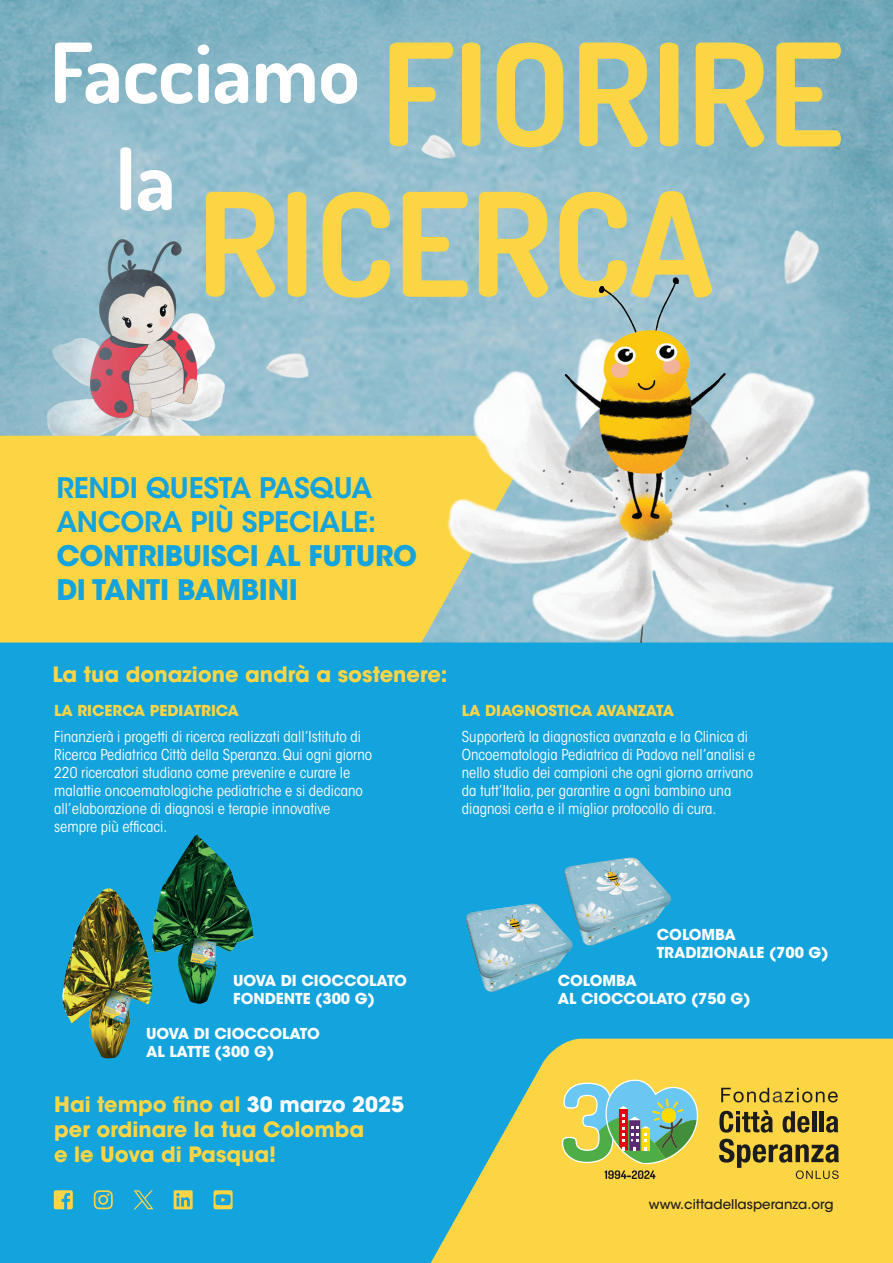
<style>
.page{position:relative;width:893px;height:1263px;background:#fff}
.page>*{position:absolute;margin:0;border:0;box-sizing:border-box;transform-origin:0 0}
.Paragrafo_base{font:700 28.2px/33.8px "ITC Avant Garde Std";letter-spacing:-.01em;color:#13a3dd}
.Paragrafo_base-2{font:600 28.2px "ITC Avant Garde Std";letter-spacing:-.01em;color:#13a3dd}
.t1{font:700 21px/25.2px "ITC Avant Garde Std";color:#fcd545}
.t2{font:condensed 15px/18px "ITC Avant Garde Std";color:#fff}
.t3{font:700 15px/18px "ITC Avant Garde Std";color:#fff}
.t4{font:700 15px "ITC Avant Garde Std";color:#fcd545}
.Paragrafo_base-3{font:500 13.35px "ITC Avant Garde Std";color:#231f20}
.s1{font-weight:600}
.s2{color:#fff}
</style>
<div class="page">
<img style="left:0;top:0;width:893px;height:642px">
<img style="left:45px;top:306px;width:181px;height:130px">
<img style="left:90px;top:240px;width:108px;height:177px">
<div style="left:0;top:436px;width:437px;height:206px;background:#fcd545"></div>
<div style="left:0;top:642px;width:893px;height:621px;background:#13a3dd"></div>
<svg style="left:390px;top:43px;width:451px;height:84px;background:#c1c584"></svg>
<svg style="left:55px;top:43px;width:302px;height:61px"></svg>
<svg style="left:120px;top:147px;width:52px;height:64px"></svg>
<svg style="left:279px;top:1039px;width:614px;height:224px;background:#99bf85"></svg>
<svg style="left:721px;top:1088px;width:117px;height:14px;background:#bfa33a"></svg>
<svg style="left:719px;top:1110px;width:54px;height:23px"></svg>
<svg style="left:783px;top:1111px;width:26px;height:21px"></svg>
<hr style="left:812px;top:1111px;width:4px;height:21px;background:#1c1c1c">
<hr style="left:819px;top:1111px;width:4px;height:21px;background:#1c1c1c">
<svg style="left:826px;top:1116px;width:12px;height:16px"></svg>
<svg style="left:719px;top:1139px;width:120px;height:40px;background:#ba9e38"></svg>
<svg style="left:561px;top:1079px;width:140px;height:100px;background:#afc07c"></svg>
<svg style="left:54px;top:1190px;width:19px;height:19px"></svg>
<svg style="left:94px;top:1190px;width:19px;height:19px"></svg>
<svg style="left:174px;top:1190px;width:19px;height:19px"></svg>
<svg style="left:214px;top:1190px;width:19px;height:19px"></svg>
<svg style="left:134px;top:1190px;width:20px;height:19px"></svg>
<img style="left:152px;top:835px;width:102px;height:169px">
<img style="left:62px;top:888px;width:91px;height:170px">
<img style="left:564px;top:857px;width:107px;height:89px">
<img style="left:466px;top:904px;width:107px;height:89px">
<img style="left:382px;top:127px;width:489px;height:221px">
<img style="left:253px;top:310px;width:122px;height:112px">
<svg style="left:206px;top:191px;width:506px;height:107px;background:#c9ca89"></svg>
<img style="left:437px;top:264px;width:446px;height:379px">
<p class="Paragrafo_base-2" style="left:56px;top:470px;width:317px">RENDI QUESTA PASQUA</p>
<p class="Paragrafo_base" style="left:56px;top:505px;width:362px"><span class="s1">ANCORA PIÙ SPECIALE:<br></span>CONTRIBUISCI AL FUTURO<br>DI TANTI BAMBINI</p>
<p class="t1" style="left:52px;top:661px;width:397px">La tua donazione andrà a sostenere:</p>
<p class="t4" style="left:54px;top:701px;width:186px">LA RICERCA PEDIATRICA</p>
<p class="t2" style="left:54px;top:728px;width:320px">Finanzierà i progetti di ricerca realizzati dall’Istituto di Ricerca Pediatrica Città della Speranza. Qui ogni giorno 220 ricercatori studiano come prevenire e curare le malattie oncoematologiche pediatriche e si dedicano all’elaborazione di diagnosi e terapie innovative sempre più efficaci.</p>
<p class="t4" style="left:462px;top:701px;width:214px">LA DIAGNOSTICA AVANZATA</p>
<p class="t2" style="left:462px;top:728px;width:295px">Supporterà la diagnostica avanzata e la Clinica di Oncoematologia Pediatrica di Padova nell’analisi e nello studio dei campioni che ogni giorno arrivano da tutt’Italia, per garantire a ogni bambino una diagnosi certa e il miglior protocollo di cura.</p>
<p class="t3" style="left:233px;top:971px;width:175px">UOVA DI CIOCCOLATO<br>FONDENTE (300 G)</p>
<p class="t3" style="left:146px;top:1024px;width:175px">UOVA DI CIOCCOLATO</p>
<p class="t3" style="left:146px;top:1042px;width:130px">AL LATTE (300 G)</p>
<p class="t1" style="left:54px;top:1091px;width:351px">Hai tempo fino al <span class="s2">30 marzo 2025 </span>per ordinare la tua Colomba<br>e le Uova di Pasqua!</p>
<p class="t3" style="left:657px;top:925px;width:81px">COLOMBA</p>
<p class="t3" style="left:657px;top:943px;width:173px">TRADIZIONALE (700 G)</p>
<p class="t3" style="left:558px;top:971px;width:194px">COLOMBA<br>AL CIOCCOLATO (750 G)</p>
<p class="Paragrafo_base-3" style="left:649px;top:1195px;width:186px">www.cittadellasperanza.org</p>
</div>
